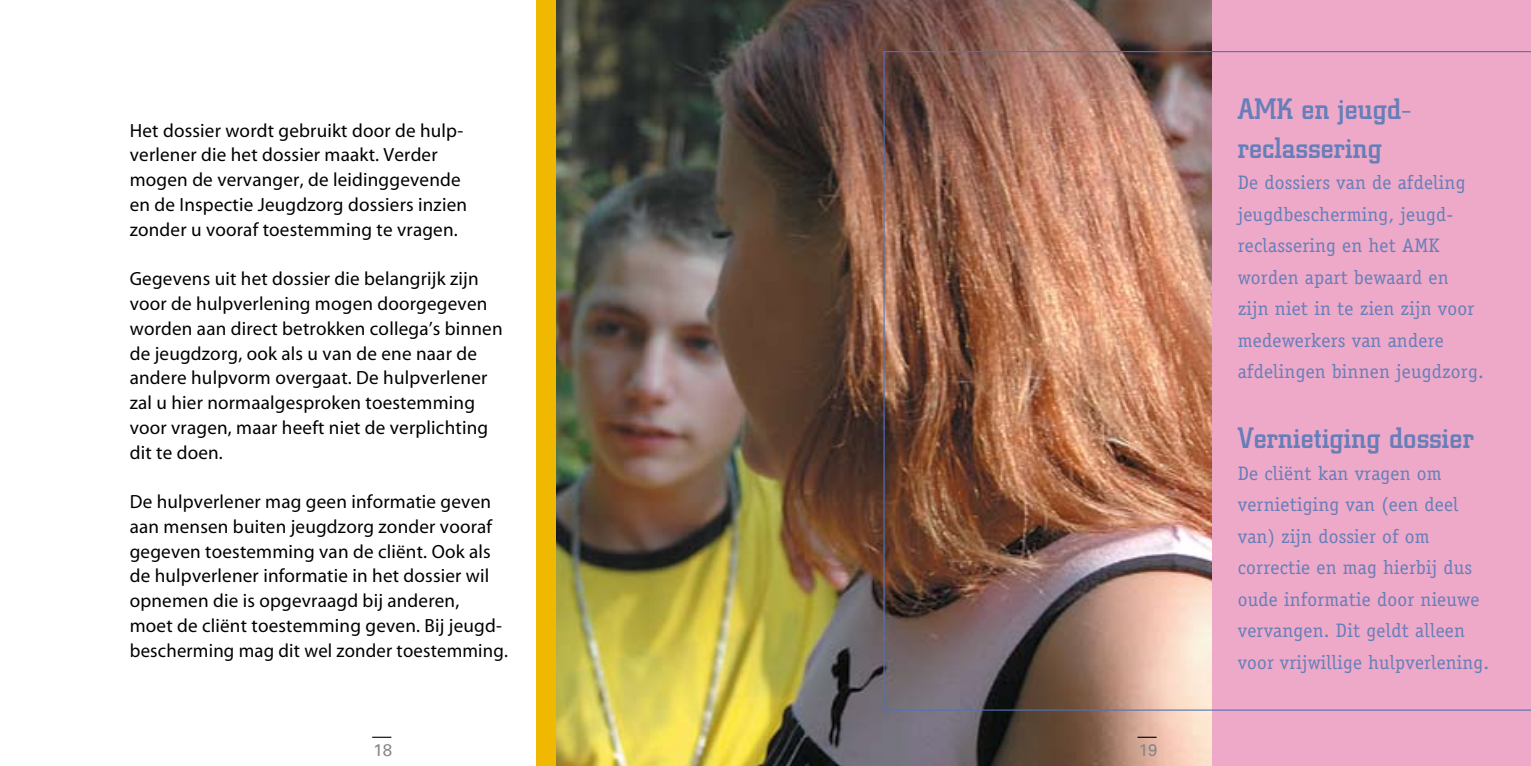
<style>
.page{position:relative;width:1531px;height:766px;background:#fff}
.page>*{position:absolute;margin:0;border:0;box-sizing:border-box;transform-origin:0 0}
.t1{font:500 29.25px/38.2px "City";letter-spacing:.01em;color:#667eb9}
.t2{font:19.57px/31.5px "Officina Serif";letter-spacing:.01em;color:#667eb9}
.t3{font:19.12px/24.8px "Myriad MM 400 600";letter-spacing:.01em;color:#000}
.t4{font:16.88px "Univers";color:#87888a}
</style>
<div class="page">
<img style="left:556px;top:0;width:656px;height:765px">
<div style="left:1212px;top:0;width:319px;height:765px;background:#eea9c8"></div>
<img style="left:883px;top:51px;width:648px;height:659px">
<svg style="left:1137px;top:736px;width:19px;height:1px"></svg>
<div style="left:536px;top:0;width:20px;height:765px;background:#f0b800"></div>
<svg style="left:372px;top:736px;width:19px;height:1px"></svg>
<p class="t3" style="left:130px;top:119px;width:339px">Het dossier wordt gebruikt door de hulp&shy;verlener die het dossier maakt. Verder mogen de vervanger, de leidinggevende en de Inspectie Jeugdzorg dossiers inzien zonder u vooraf toestemming te vragen.</p>
<p class="t3" style="left:130px;top:267px;width:374px">Gegevens uit het dossier die belangrijk zijn voor de hulpverlening mogen doorgegeven worden aan direct betrokken collega’s binnen de jeugdzorg, ook als u van de ene naar de andere hulpvorm overgaat. De hulpverlener zal u hier normaalgesproken toestemming voor vragen, maar heeft niet de verplichting dit te doen.</p>
<p class="t3" style="left:130px;top:490px;width:380px">De hulpverlener mag geen informatie geven aan mensen buiten jeugdzorg zonder vooraf gegeven toestemming van de cliënt. Ook als de hulpverlener informatie in het dossier wil opnemen die is opgevraagd bij anderen,<br>moet de cliënt toestemming geven. Bij jeugd&shy;bescherming mag dit wel zonder toestemming.</p>
<p class="t4" style="left:373px;top:739px;width:20px">18</p>
<p class="t4" style="left:1138px;top:739px;width:20px">19</p>
<h1 class="t1" style="left:1238px;top:91px;width:175px">AMK en jeugd&shy;reclassering</h1>
<p class="t2" style="left:1238px;top:167px;width:248px">De dossiers van de afdeling jeugdbescherming, jeugd&shy;reclassering en het AMK worden apart bewaard en zijn niet in te zien zijn voor medewerkers van andere afdelingen binnen jeugdzorg.</p>
<h1 class="t1" style="left:1238px;top:419px;width:237px">Vernietiging dossier</h1>
<p class="t2" style="left:1238px;top:457px;width:253px">De cliënt kan vragen om vernietiging van (een deel van) zijn dossier of om correctie en mag hierbij dus oude informatie door nieuwe vervangen. Dit geldt alleen voor vrijwillige hulpverlening.</p>
</div>
